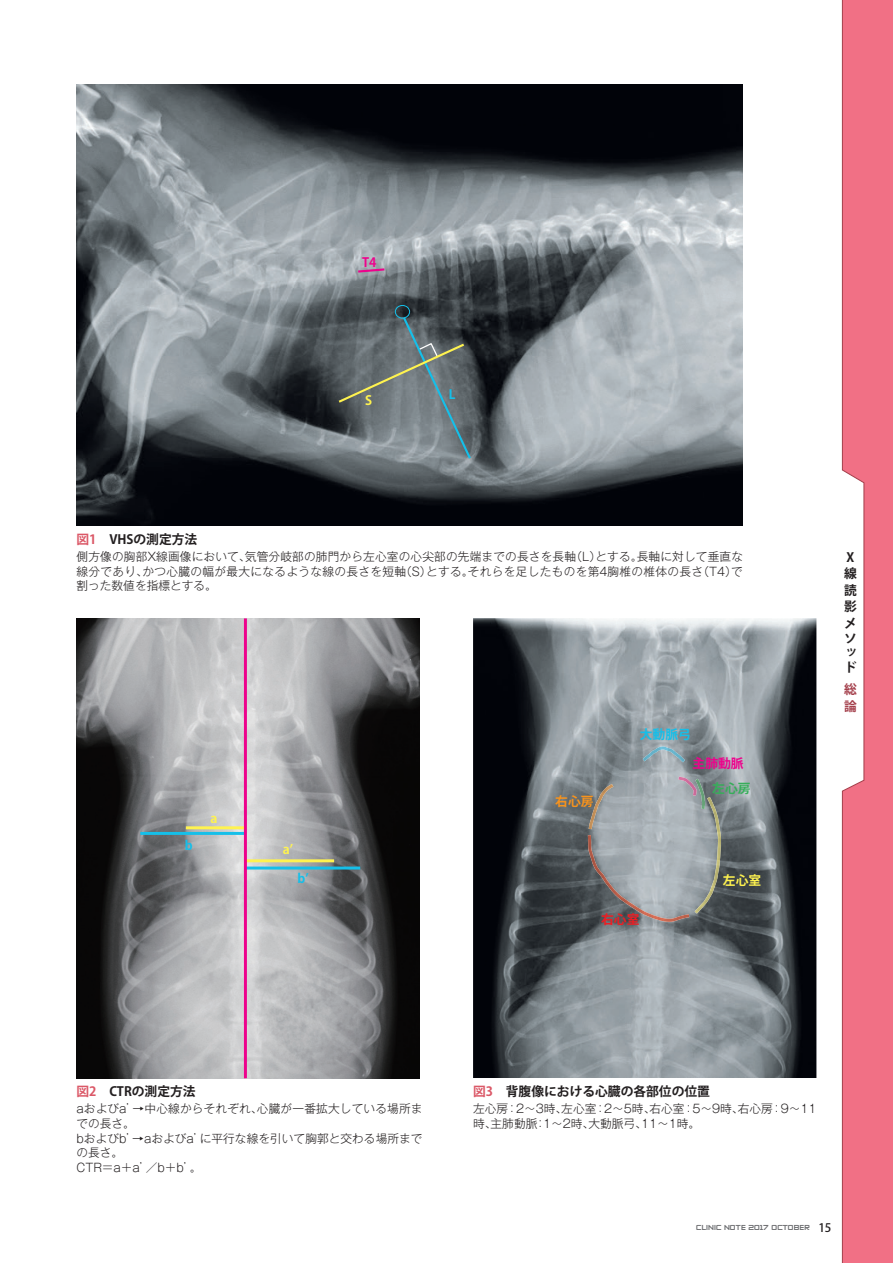
<style>
.page{position:relative;width:893px;height:1263px;background:#fff}
.page>*{position:absolute;margin:0;border:0;box-sizing:border-box;transform-origin:0 0}
.t1{font:700 12.75px/16.4px "Koz Go Pro";color:#231f20}
.t2{font:700 12.75px "Koz Go Pro";color:#15bfe9}
.t3{font:700 12.75px "Koz Go Pro";color:#fff34f}
.t4{font:700 12.75px "Koz Go Pro";color:#ed028c}
.t5{font:700 12.75px "Koz Go Pro";color:#f7931d}
.t6{font:700 12.75px "Koz Go Pro";color:#ee1d23}
.t7{font:700 12.75px "Koz Go Pro";color:#37ad5a}
.t8{font:700 12.75px/16.6px "Koz Go Pro";color:#a43f4b}
.t9{font:300 11.7px/14.9px "Gothic MB101 Pro";letter-spacing:.005em;color:#231f20}
.t10{font:8.55px "Zero Twos";color:#6c6d70}
.s1{color:#db5867}
.s2{font-family:"Koz Go Pro";font-weight:500;font-size:11.7px;color:#231f20}
</style>
<div class="page">
<svg style="left:841px;top:0;width:52px;height:1263px;background:#f28798"></svg>
<img style="left:77px;top:618px;width:343px;height:460px">
<img style="left:473px;top:618px;width:343px;height:460px">
<img style="left:77px;top:84px;width:665px;height:442px">
<div style="left:395px;top:305px;width:15px;height:13px;border:1px solid #15bfe9;border-radius:50%"></div>
<svg style="left:336px;top:315px;width:137px;height:146px;background:#697376"></svg>
<svg style="left:356px;top:267px;width:31px;height:7px"></svg>
<img style="left:695px;top:779px;width:10px;height:18px">
<img style="left:588px;top:835px;width:101px;height:87px">
<img style="left:589px;top:784px;width:24px;height:45px">
<img style="left:678px;top:777px;width:19px;height:19px">
<img style="left:643px;top:746px;width:42px;height:16px">
<img style="left:695px;top:797px;width:26px;height:116px">
<hr style="left:186px;top:826px;width:59px;height:3px;background:#fff34f">
<hr style="left:140px;top:832px;width:105px;height:3px;background:#15bfe9">
<hr style="left:245px;top:859px;width:89px;height:3px;background:#fff34f">
<hr style="left:245px;top:866px;width:115px;height:3px;background:#15bfe9">
<hr style="left:244px;top:618px;width:3px;height:460px;background:#ed028c">
<p class="t4" style="left:362px;top:254px;width:16px">T4</p>
<p class="t3" style="left:365px;top:392px;width:8px">S</p>
<p class="t2" style="left:449px;top:386px;width:8px">L</p>
<p class="t1" style="left:77px;top:531px;width:122px"><span class="s1">図1</span>　VHSの測定方法</p>
<p class="t9" style="left:77px;top:547px;width:668px;text-align:justify">側方像の胸部X線画像において、気管分岐部の肺門から左心室の心尖部の先端までの長さを長軸（L）とする。長軸に対して垂直な線分であり、かつ心臓の幅が最大になるような線の長さを短軸（S）とする。それらを足したものを第4胸椎の椎体の長さ（T4）で割った数値を指標とする。</p>
<p class="t2" style="left:640px;top:726px;width:53px">大動脈弓</p>
<p class="t2" style="left:185px;top:837px;width:9px">b</p>
<p class="t3" style="left:210px;top:810px;width:8px">a</p>
<p class="t3" style="left:283px;top:841px;width:12px">aʼ</p>
<p class="t2" style="left:298px;top:870px;width:13px">bʼ</p>
<p class="t5" style="left:555px;top:793px;width:40px">右心房</p>
<p class="t6" style="left:601px;top:911px;width:40px">右心室</p>
<p class="t4" style="left:693px;top:755px;width:53px">主肺動脈</p>
<p class="t7" style="left:712px;top:780px;width:40px">左心房</p>
<p class="t3" style="left:723px;top:872px;width:40px">左心室</p>
<p class="t1" style="left:844px;top:549px;width:14px">X線読影メソ</p>
<p class="t1" style="left:844px;top:646px;width:14px;line-height:14.7px">ッド</p>
<p class="t8" style="left:844px;top:682px;width:14px">総論</p>
<p class="t1" style="left:77px;top:1083px;width:121px"><span class="s1">図2</span>　CTRの測定方法</p>
<p class="t9" style="left:77px;top:1099px;width:348px">aおよびa’→中心線からそれぞれ、心臓が一番拡大している場所までの長さ。<br>bおよびb’→aおよびa’に平行な線を引いて胸郭と交わる場所までの長さ。<br>CTR＝a＋a’／b＋b’。</p>
<p class="t1" style="left:473px;top:1083px;width:238px"><span class="s1">図3</span>　背腹像における心臓の各部位の位置</p>
<p class="t9" style="left:473px;top:1099px;width:345px">左心房：2～3時、左心室：2～5時、右心室：5～9時、右心房：9～11時、主肺動脈：1～2時、大動脈弓、11～1時。</p>
<p class="t10" style="left:696px;top:1223px;width:137px">CLINIC NOTE 2017 OCTOBER <span class="s2">15</span></p>
</div>
